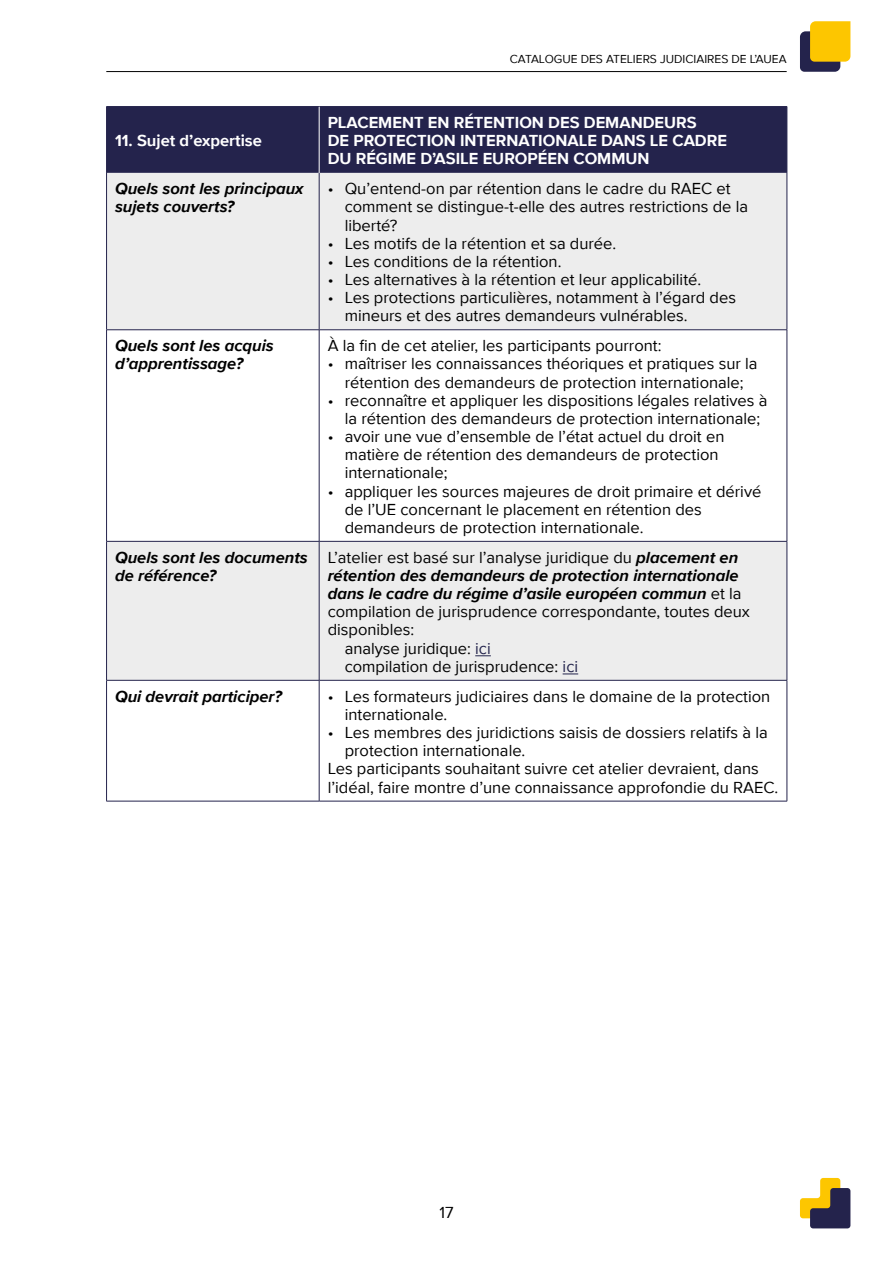
<style>
.page{position:relative;width:893px;height:1263px;background:#fff}
.page>*{position:absolute;margin:0;border:0;box-sizing:border-box;transform-origin:0 0}
.TABLE_Body_text{font:16.5px/18.1px "Proxima Nova";color:#000}
.TABLE_Body_text-2{font:italic 700 16.5px/18.1px "Proxima Nova";color:#000}
.TABLE_Header{font:700 16.5px/18.1px "Proxima Nova";color:#fff}
.t1{font:12px "Proxima Nova";color:#000}
.s1{font-weight:700;font-style:italic}
.s2{color:#23244c}
</style>
<div class="page">
<svg style="left:800px;top:1178px;width:50px;height:50px"></svg>
<svg style="left:800px;top:21px;width:50px;height:51px;background:#c19e2e"></svg>
<hr style="left:106px;top:71px;width:681px;height:1px;background:#000">
<div style="left:107px;top:107px;width:680px;height:66px;background:#24234c"></div>
<svg style="left:107px;top:173px;width:680px;height:507px;fill:#ededed"></svg>
<hr style="left:106px;top:106px;width:213px;height:1px;background:#24234c">
<hr style="left:106px;top:107px;width:1px;height:66px;background:#24234c">
<hr style="left:319px;top:106px;width:468px;height:1px;background:#24234c">
<hr style="left:787px;top:107px;width:1px;height:66px;background:#24234c">
<hr style="left:106px;top:173px;width:1px;height:156px;background:#24234c">
<hr style="left:319px;top:173px;width:1px;height:156px;background:#24234c">
<hr style="left:787px;top:173px;width:1px;height:156px;background:#24234c">
<hr style="left:106px;top:329px;width:213px;height:1px;background:#24234c">
<hr style="left:106px;top:330px;width:1px;height:211px;background:#24234c">
<hr style="left:319px;top:329px;width:468px;height:1px;background:#24234c">
<hr style="left:319px;top:330px;width:1px;height:211px;background:#24234c">
<hr style="left:787px;top:330px;width:1px;height:211px;background:#24234c">
<hr style="left:106px;top:541px;width:213px;height:1px;background:#24234c">
<hr style="left:106px;top:542px;width:1px;height:138px;background:#24234c">
<hr style="left:319px;top:541px;width:468px;height:1px;background:#24234c">
<hr style="left:319px;top:542px;width:1px;height:138px;background:#24234c">
<hr style="left:787px;top:542px;width:1px;height:138px;background:#24234c">
<hr style="left:106px;top:680px;width:213px;height:1px;background:#24234c">
<hr style="left:106px;top:680px;width:1px;height:121px;background:#24234c">
<hr style="left:319px;top:680px;width:468px;height:1px;background:#24234c">
<hr style="left:319px;top:680px;width:1px;height:121px;background:#24234c">
<hr style="left:787px;top:680px;width:1px;height:121px;background:#24234c">
<hr style="left:106px;top:801px;width:213px;height:1px;background:#24234c">
<hr style="left:319px;top:801px;width:468px;height:1px;background:#24234c">
<hr style="left:319px;top:107px;width:1px;height:66px;background:#fff">
<svg style="left:475px;top:655px;width:16px;height:1px"></svg>
<svg style="left:563px;top:673px;width:15px;height:1px"></svg>
<p class="TABLE_Header" style="left:115px;top:131px;width:148px">11. Sujet d’expertise</p>
<p class="t1" style="left:510px;top:50px;width:278px">CATALOGUE DES ATELIERS JUDICIAIRES DE L’AUEA</p>
<p class="TABLE_Header" style="left:328px;top:113px;width:401px">PLACEMENT EN RÉTENTION DES DEMANDEURS<br>DE PROTECTION INTERNATIONALE DANS LE CADRE<br>DU RÉGIME D’ASILE EUROPÉEN COMMUN</p>
<p class="TABLE_Body_text-2" style="left:115px;top:179px;width:190px">Quels sont les principaux sujets couverts?</p>
<p class="TABLE_Body_text" style="left:345px;top:179px;width:405px;text-indent:-17px">• Qu’entend-on par rétention dans le cadre du RAEC et comment se distingue-t-elle des autres restrictions de la liberté?</p>
<p class="TABLE_Body_text" style="left:328px;top:233px;width:290px">• Les motifs de la rétention et sa durée.</p>
<p class="TABLE_Body_text" style="left:328px;top:251px;width:235px">• Les conditions de la rétention.</p>
<p class="TABLE_Body_text" style="left:328px;top:270px;width:375px">• Les alternatives à la rétention et leur applicabilité.</p>
<p class="TABLE_Body_text" style="left:345px;top:288px;width:393px;text-indent:-17px">• Les protections particulières, notamment à l’égard des mineurs et des autres demandeurs vulnérables.</p>
<p class="TABLE_Body_text-2" style="left:115px;top:336px;width:160px">Quels sont les acquis d’apprentissage?</p>
<p class="TABLE_Body_text" style="left:328px;top:336px;width:335px">À la fin de cet atelier, les participants pourront:</p>
<p class="TABLE_Body_text" style="left:328px;top:354px;width:431px;text-align:center">• maîtriser les connaissances théoriques et pratiques sur la rétention des demandeurs de protection internationale;</p>
<p class="TABLE_Body_text" style="left:345px;top:390px;width:424px;text-indent:-17px">• reconnaître et appliquer les dispositions légales relatives à la rétention des demandeurs de protection internationale;</p>
<p class="TABLE_Body_text" style="left:345px;top:427px;width:381px;text-indent:-17px">• avoir une vue d’ensemble de l’état actuel du droit en matière de rétention des demandeurs de protection internationale;</p>
<p class="TABLE_Body_text" style="left:345px;top:481px;width:418px;text-indent:-17px">• appliquer les sources majeures de droit primaire et dérivé de l’UE concernant le placement en rétention des demandeurs de protection internationale.</p>
<p class="TABLE_Body_text-2" style="left:115px;top:548px;width:194px">Quels sont les documents de référence?</p>
<p class="TABLE_Body_text" style="left:328px;top:548px;width:424px">L’atelier est basé sur l’analyse juridique du <span class="s1">placement en rétention des demandeurs de protection internationale dans le cadre du régime d’asile européen commun</span> et la compilation de jurisprudence correspondante, toutes deux disponibles:</p>
<p class="TABLE_Body_text" style="left:345px;top:638px;width:148px">analyse juridique: <span class="s2">ici</span></p>
<p class="TABLE_Body_text" style="left:345px;top:656px;width:235px">compilation de jurisprudence: <span class="s2">ici</span></p>
<p class="TABLE_Body_text-2" style="left:115px;top:687px;width:169px">Qui devrait participer?</p>
<p class="TABLE_Body_text" style="left:345px;top:686px;width:427px;text-indent:-17px">• Les formateurs judiciaires dans le domaine de la protection internationale.</p>
<p class="TABLE_Body_text" style="left:345px;top:723px;width:425px;text-indent:-17px">• Les membres des juridictions saisis de dossiers relatifs à la protection internationale.</p>
<p class="TABLE_Body_text" style="left:328px;top:759px;width:452px">Les participants souhaitant suivre cet atelier devraient, dans l’idéal, faire montre d’une connaissance approfondie du RAEC.</p>
<p class="TABLE_Body_text" style="left:439px;top:1203px;width:16px">17</p>
</div>
